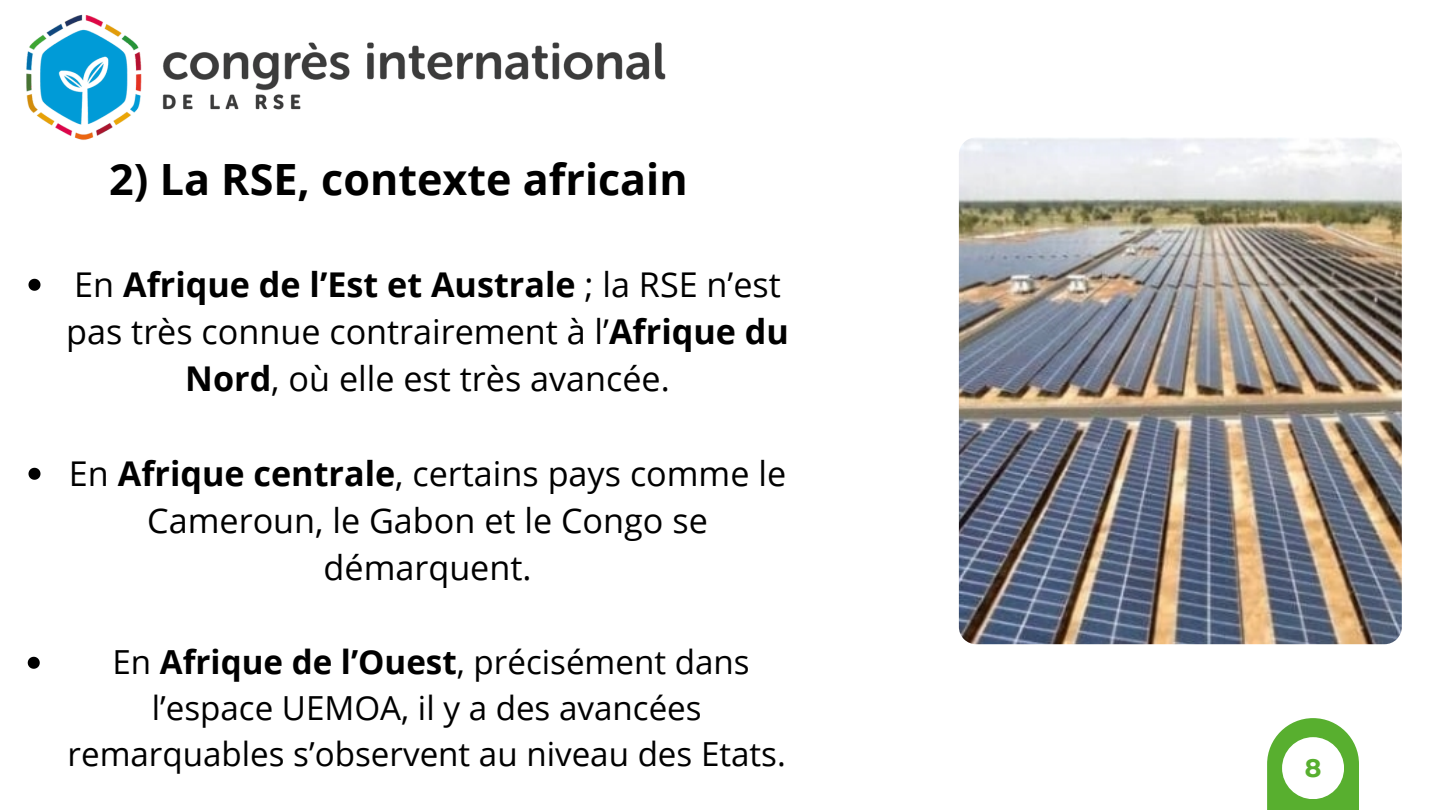
<style>
.page{position:relative;width:1440px;height:810px;background:#fff}
.page>*{position:absolute;margin:0;border:0;box-sizing:border-box;transform-origin:0 0}
.t1{font:700 43.1px "Open Sans";color:#000}
.t2{font:34.2px/47.2px "Open Sans";color:#000;text-align:center}
.t3{font:33.2px/45.8px "Open Sans";color:#000;text-align:center}
.t4{font:700 25.2px "Montserrat";color:#58af2f}
.s1{font-weight:700}
</style>
<div class="page">
<img style="left:959px;top:138px;width:443px;height:506px">
<svg style="left:1267px;top:718px;width:92px;height:92px;fill:#58af2f"></svg>
<div style="left:1282px;top:737px;width:62px;height:62px;background:#fff;border-radius:50%"></div>
<img style="left:26px;top:14px;width:640px;height:126px">
<svg style="left:28px;top:279px;width:12px;height:12px"></svg>
<svg style="left:28px;top:468px;width:12px;height:12px"></svg>
<svg style="left:28px;top:657px;width:12px;height:12px"></svg>
<p class="t1" style="left:109px;top:148px;width:580px">2) La RSE, contexte africain</p>
<p class="t2" style="left:66px;top:260px;width:724px">En <span class="s1">Afrique de l’Est et Australe</span> ; la RSE n’est pas très connue contrairement à l’<span class="s1">Afrique du<br>Nord</span>, où elle est très avancée.</p>
<p class="t2" style="left:69px;top:449px;width:719px">En <span class="s1">Afrique centrale</span>, certains pays comme le<br>Cameroun, le Gabon et le Congo se démarquent.</p>
<p class="t3" style="left:68px;top:638px;width:720px">En <span class="s1">Afrique de l’Ouest</span>, précisément dans l’espace UEMOA, il y a des avancées remarquables s’observent au niveau des Etats.</p>
<h1 class="t4" style="left:1305px;top:752px;width:18px">8</h1>
</div>
